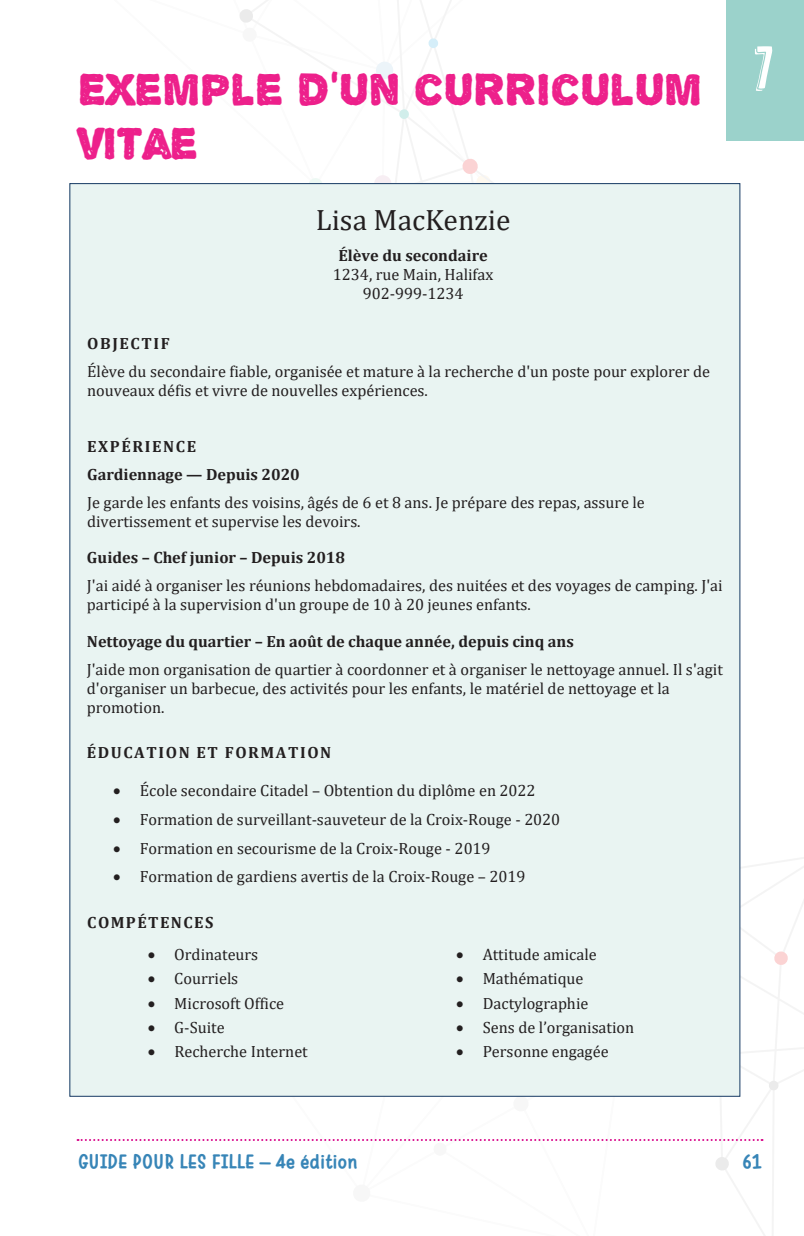
<style>
.page{position:relative;width:804px;height:1236px;background:#fff}
.page>*{position:absolute;margin:0;border:0;box-sizing:border-box;transform-origin:0 0}
.t1{font:60px "Cheap Pine";color:#fff}
.Emphasis_2{font:48px/54px "Alpha Echo";color:#ed208b}
.t2{font:29.6px "Cambria";color:#231f20}
.t3{font:700 20px "Warung Kopi";color:#3785b7}
.t4{font:16.2px/27.8px "Cambria";color:#231f20}
.t5{font:700 16.2px "Cambria";letter-spacing:.095em;color:#231f20}
.s1{font-weight:700}
</style>
<div class="page">
<svg style="left:773px;top:951px;width:15px;height:15px"></svg>
<svg style="left:768px;top:1080px;width:11px;height:11px"></svg>
<svg style="left:462px;top:158px;width:29px;height:25px"></svg>
<svg style="left:240px;top:8px;width:17px;height:15px"></svg>
<svg style="left:399px;top:109px;width:11px;height:11px"></svg>
<svg style="left:428px;top:38px;width:10px;height:11px"></svg>
<div style="left:726px;top:0;width:78px;height:141px;background:#9bd2cb"></div>
<svg style="left:78px;top:1139px;width:685px;height:32px"></svg>
<div style="left:70px;top:184px;width:670px;height:912px;background:#e9f4f2"></div>
<p class="Emphasis_2" style="left:78px;top:62px;width:625px">EXEMPLE D’UN CURRICULUM<br>VITAE</p>
<p class="t2" style="left:316px;top:203px;width:196px">Lisa MacKenzie</p>
<p class="t4" style="left:333px;top:246px;width:162px;line-height:19px;text-align:center"><span class="s1">Élève du secondaire<br></span>1234, rue Main, Halifax<br>902-999-1234</p>
<p class="t4" style="left:87px;top:330px;width:624px"><span class="s1">OBJECTIF<br></span>Élève du secondaire fiable, organisée et mature à la recherche d'un poste pour explorer de</p>
<p class="t4" style="left:87px;top:377px;width:342px">nouveaux défis et vivre de nouvelles expériences.</p>
<p class="t4" style="left:87px;top:432px;width:559px"><span class="s1">EXPÉRIENCE<br>Gardiennage — Depuis 2020<br></span>Je garde les enfants des voisins, âgés de 6 et 8 ans. Je prépare des repas, assure le</p>
<p class="t4" style="left:87px;top:507px;width:275px">divertissement et supervise les devoirs.</p>
<p class="t4" style="left:87px;top:544px;width:637px"><span class="s1">Guides – Chef junior – Depuis 2018<br></span>J'ai aidé à organiser les réunions hebdomadaires, des nuitées et des voyages de camping. J'ai</p>
<p class="t4" style="left:87px;top:591px;width:446px">participé à la supervision d'un groupe de 10 à 20 jeunes enfants.</p>
<p class="t4" style="left:87px;top:627px;width:638px"><span class="s1">Nettoyage du quartier – En août de chaque année, depuis cinq ans<br></span>J'aide mon organisation de quartier à coordonner et à organiser le nettoyage annuel. Il s'agit</p>
<p class="t4" style="left:87px;top:679px;width:585px;line-height:19px">d'organiser un barbecue, des activités pour les enfants, le matériel de nettoyage et la promotion.</p>
<p class="t5" style="left:87px;top:742px;width:246px">ÉDUCATION ET FORMATION</p>
<p class="t4" style="left:113px;top:777px;width:424px">• École secondaire Citadel – Obtention du diplôme en 2022</p>
<p class="t4" style="left:113px;top:806px;width:449px">• Formation de surveillant-sauveteur de la Croix-Rouge - 2020</p>
<p class="t4" style="left:113px;top:834px;width:379px">• Formation en secourisme de la Croix-Rouge - 2019</p>
<p class="t4" style="left:113px;top:863px;width:414px">• Formation de gardiens avertis de la Croix-Rouge – 2019</p>
<p class="t5" style="left:87px;top:911px;width:128px">COMPÉTENCES</p>
<p class="t4" style="left:148px;top:940px;width:112px">• Ordinateurs</p>
<p class="t4" style="left:148px;top:965px;width:92px">• Courriels</p>
<p class="t4" style="left:148px;top:989px;width:138px">• Microsoft Office</p>
<p class="t4" style="left:148px;top:1013px;width:78px">• G-Suite</p>
<p class="t4" style="left:148px;top:1038px;width:162px">• Recherche Internet</p>
<p class="t4" style="left:456px;top:940px;width:142px">• Attitude amicale</p>
<p class="t4" style="left:456px;top:965px;width:129px">• Mathématique</p>
<p class="t4" style="left:456px;top:989px;width:134px">• Dactylographie</p>
<p class="t4" style="left:456px;top:1013px;width:180px">• Sens de l’organisation</p>
<p class="t4" style="left:456px;top:1038px;width:154px">• Personne engagée</p>
<h1 class="t1" style="left:756px;top:35px;width:20px">7</h1>
<p class="t3" style="left:78px;top:1150px;width:281px">GUIDE POUR LES FILLE – 4e édition</p>
<p class="t3" style="left:742px;top:1150px;width:22px">61</p>
</div>
